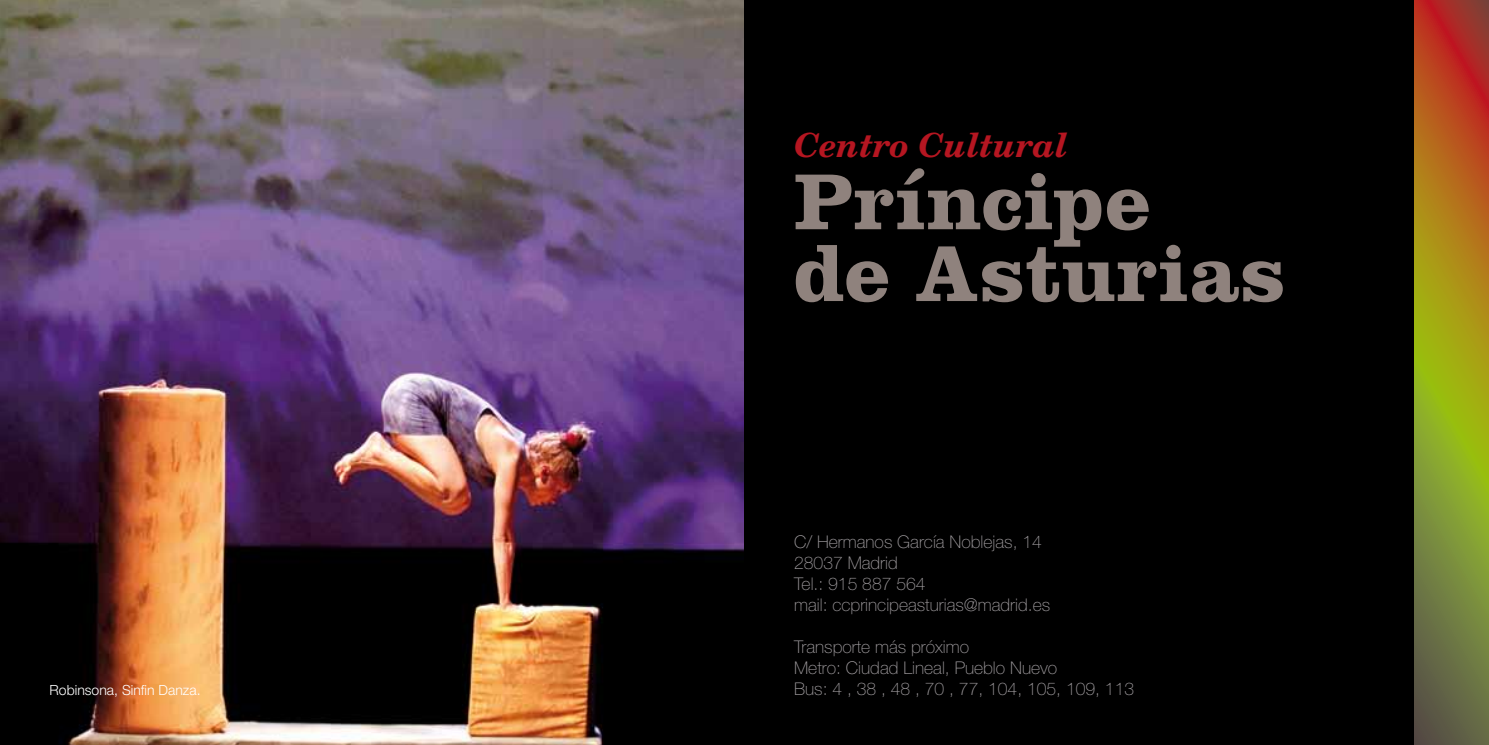
<style>
.page{position:relative;width:1489px;height:745px;background:#fff}
.page>*{position:absolute;margin:0;border:0;box-sizing:border-box;transform-origin:0 0}
.t1{font:700 82.25px/71.8px "Clarendon LT Std";color:#8f827d}
.t2{font:italic 700 33.25px "New Century Schlbk LT Std";color:#b51621}
.t3{font:100 17.5px/21px "Helvetica Neue LT Std";color:#a29ea1}
.t4{font:300 14px "Helvetica Neue LT Std";color:#fff}
</style>
<div class="page">
<img style="left:0;top:0;width:744px;height:744px">
<div style="left:744px;top:0;width:744px;height:744px;background:#000"></div>
<svg style="left:1414px;top:0;width:74px;height:744px;background:#957d28"></svg>
<h2 class="t2" style="left:794px;top:124px;width:275px">Centro Cultural</h2>
<h1 class="t1" style="left:794px;top:165px;width:493px">Príncipe<br>de Asturias</h1>
<p class="t3" style="left:794px;top:531px;width:257px">C/ Hermanos García Noblejas, 14<br>28037 Madrid<br>Tel.: 915 887 564<br>mail: ccprincipeasturias@madrid.es</p>
<p class="t3" style="left:794px;top:636px;width:265px">Transporte más próximo<br>Metro: Ciudad Lineal, Pueblo Nuevo</p>
<p class="t4" style="left:50px;top:681px;width:152px">Robinsona, Sinfin Danza.</p>
<p class="t3" style="left:794px;top:678px;width:341px">Bus: 4 , 38 , 48 , 70 , 77, 104, 105, 109, 113</p>
</div>
